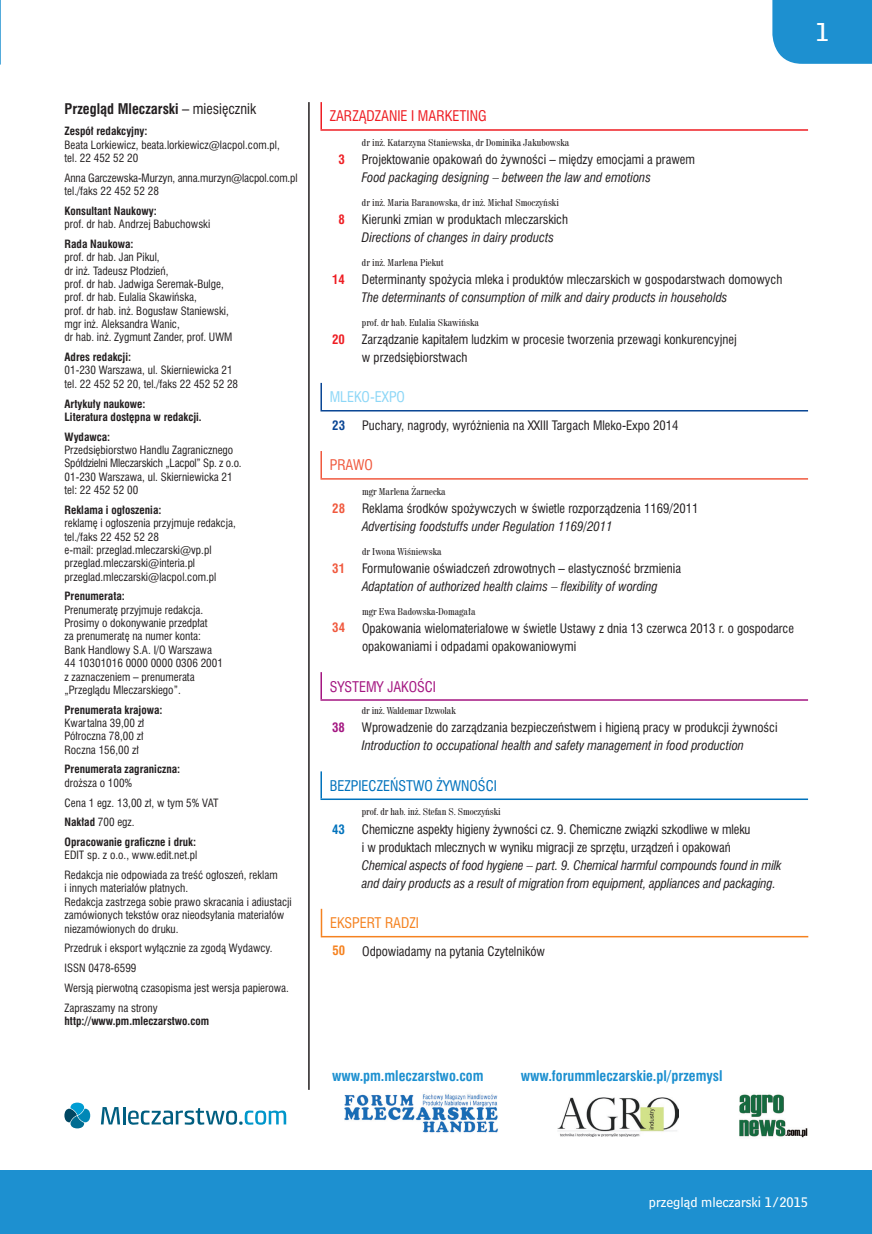
<style>
.page{position:relative;width:872px;height:1234px;background:#fff}
.page>*{position:absolute;margin:0;border:0;box-sizing:border-box;transform-origin:0 0}
.t1{font:22.5px "Bell Cent Sub Cap PL";color:#fff}
.t2{font:700 13.5px "Swis 721 Cn PL";color:#1d90d0}
.t3{font:700 13.5px "Swis 721 Cn PL";color:#231f20}
.t4{font:13.5px "Swis 721 Cn PL";color:#0072bc}
.t5{font:13.5px "Swis 721 Cn PL";color:#ee1d23}
.t6{font:13.5px "Swis 721 Cn PL";color:#a41681}
.t7{font:13.5px "Swis 721 Cn PL";color:#f58220}
.t8{font:13.5px "Swis 721 Cn PL";color:#8dd7f7}
.t9{font:13.5px "Swis 721 Cn PL";letter-spacing:-.01em;color:#f0593e}
.t10{font:12px/18px "Swis 721 Cn PL";color:#231f20}
.t11{font:italic 12px/18px "Swis 721 Cn PL";color:#231f20}
.t12{font:12px "Bell Cent Sub Cap PL";color:#fff}
.t13{font:700 12px "Swis 721 Cn PL";color:#ee1d23}
.t14{font:700 12px "Swis 721 Cn PL";color:#f0593e}
.t15{font:700 12px "Swis 721 Cn PL";color:#a41681}
.t16{font:700 12px "Swis 721 Cn PL";color:#f58220}
.t17{font:700 12px "Swis 721 Cn PL";color:#094594}
.t18{font:700 12px "Swis 721 Cn PL";color:#0072bc}
.t19{font:10.5px/13.4px "Swis 721 Cn PL";color:#231f20}
.t20{font:700 10.5px/13.4px "Swis 721 Cn PL";color:#231f20}
.t21{font:9px "Century 725 Cn PL";color:#231f20}
.s1{font-weight:400}
.s2{font-weight:700}
</style>
<div class="page">
<svg style="left:0;top:0;width:1px;height:65px"></svg>
<div style="left:0;top:1169px;width:872px;height:64px;background:#1d90d0"></div>
<div style="left:772px;top:0;width:100px;height:64px;background:#1d90d0"></div>
<hr style="left:308px;top:102px;width:2px;height:987px;background:#231f20">
<img style="left:344px;top:1094px;width:154px;height:39px">
<img style="left:739px;top:1094px;width:69px;height:44px">
<svg style="left:101px;top:1107px;width:185px;height:17px"></svg>
<svg style="left:64px;top:1102px;width:26px;height:26px"></svg>
<img style="left:557px;top:1097px;width:121px;height:38px">
<hr style="left:320px;top:672px;width:2px;height:27px;background:#a41681">
<hr style="left:320px;top:699px;width:488px;height:1px;background:#a41681">
<svg style="left:321px;top:908px;width:1px;height:27px"></svg>
<hr style="left:321px;top:935px;width:487px;height:2px;background:#f58220">
<hr style="left:320px;top:383px;width:2px;height:27px;background:#094594">
<hr style="left:320px;top:410px;width:488px;height:1px;background:#094594">
<hr style="left:320px;top:102px;width:2px;height:27px;background:#ee1d23">
<hr style="left:320px;top:129px;width:488px;height:2px;background:#ee1d23">
<hr style="left:320px;top:451px;width:2px;height:27px;background:#f0593e">
<hr style="left:320px;top:478px;width:488px;height:1px;background:#f0593e">
<hr style="left:320px;top:771px;width:2px;height:27px;background:#0072bc">
<hr style="left:320px;top:798px;width:488px;height:1px;background:#0072bc">
<p class="t3" style="left:65px;top:100px;width:193px">Przegląd Mleczarski <span class="s1">– miesięcznik</span></p>
<p class="t20" style="left:65px;top:124px;width:84px">Zespół redakcyjny:</p>
<p class="t19" style="left:65px;top:138px;width:217px">Beata Lorkiewicz, beata.lorkiewicz@lacpol.com.pl, tel. 22 452 52 20</p>
<p class="t19" style="left:65px;top:171px;width:234px">Anna Garczewska-Murzyn, anna.murzyn@lacpol.com.pl tel./faks 22 452 52 28</p>
<p class="t20" style="left:65px;top:204px;width:94px">Konsultant Naukowy:</p>
<p class="t19" style="left:65px;top:217px;width:147px">prof. dr hab. Andrzej Babuchowski</p>
<p class="t20" style="left:65px;top:237px;width:70px">Rada Naukowa:</p>
<p class="t19" style="left:65px;top:250px;width:169px">prof. dr hab. Jan Pikul,<br>dr inż. Tadeusz Płodzień,<br>prof. dr hab. Jadwiga Seremak-Bulge, prof. dr hab. Eulalia Skawińska,<br>prof. dr hab. inż. Bogusław Staniewski, mgr inż. Aleksandra Wanic,<br>dr hab. inż. Zygmunt Zander, prof. UWM</p>
<p class="t20" style="left:65px;top:350px;width:68px">Adres redakcji:</p>
<p class="t19" style="left:65px;top:363px;width:175px">01-230 Warszawa, ul. Skierniewicka 21 tel. 22 452 52 20, tel./faks 22 452 52 28</p>
<p class="t20" style="left:65px;top:397px;width:139px">Artykuły naukowe:<br>Literatura dostępna w redakcji.</p>
<p class="t20" style="left:65px;top:430px;width:47px">Wydawca:</p>
<p class="t19" style="left:65px;top:443px;width:179px">Przedsiębiorstwo Handlu Zagranicznego Spółdzielni Mleczarskich „Lacpol” Sp. z o.o.<br>01-230 Warszawa, ul. Skierniewicka 21 tel: 22 452 52 00</p>
<p class="t20" style="left:65px;top:503px;width:98px">Reklama i ogłoszenia:</p>
<p class="t19" style="left:65px;top:516px;width:173px">reklamę i ogłoszenia przyjmuje redakcja, tel./faks 22 452 52 28<br>e-mail: przeglad.mleczarski@vp.pl przeglad.mleczarski@interia.pl przeglad.mleczarski@lacpol.com.pl</p>
<p class="t20" style="left:65px;top:589px;width:62px">Prenumerata:</p>
<p class="t19" style="left:65px;top:603px;width:160px">Prenumeratę przyjmuje redakcja.<br>Prosimy o dokonywanie przedpłat<br>za prenumeratę na numer konta:<br>Bank Handlowy S.A. I/O Warszawa<br>44 10301016 0000 0000 0306 2001 z zaznaczeniem – prenumerata „Przeglądu Mleczarskiego”.</p>
<p class="t20" style="left:65px;top:702px;width:99px">Prenumerata krajowa:</p>
<p class="t19" style="left:65px;top:716px;width:81px;text-align:justify">Kwartalna 39,00 zł Półroczna 78,00 zł Roczna 156,00 zł</p>
<p class="t20" style="left:65px;top:762px;width:117px">Prenumerata zagraniczna:</p>
<p class="t19" style="left:65px;top:772px;width:156px;line-height:19.8px">droższa o 100%<br>Cena 1 egz. 13,00 zł, w tym 5% VAT<br><span class="s2">Nakład</span> 700 egz.<br><span class="s2">Opracowanie graficzne i druk:</span></p>
<p class="t19" style="left:65px;top:845px;width:215px;line-height:19.8px">EDIT sp. z o.o., www.edit.net.pl<br>Redakcja nie odpowiada za treść ogłoszeń, reklam</p>
<p class="t19" style="left:65px;top:881px;width:229px">i innych materiałów płatnych.<br>Redakcja zastrzega sobie prawo skracania i adiustacji zamówionych tekstów oraz nieodsyłania materiałów niezamówionych do druku.</p>
<p class="t19" style="left:65px;top:938px;width:226px;line-height:19.8px">Przedruk i eksport wyłącznie za zgodą Wydawcy.<br>ISSN 0478-6599<br>Wersją pierwotną czasopisma jest wersja papierowa.<br>Zapraszamy na strony</p>
<p class="t20" style="left:65px;top:1013px;width:146px">http://www.pm.mleczarstwo.com</p>
<h1 class="t1" style="left:816px;top:15px;width:15px">1</h1>
<p class="t5" style="left:330px;top:108px;width:158px">ZARZĄDZANIE I MARKETING</p>
<p class="t13" style="left:338px;top:152px;width:8px">3</p>
<p class="t13" style="left:338px;top:211px;width:8px">8</p>
<p class="t13" style="left:332px;top:272px;width:14px">14</p>
<p class="t13" style="left:332px;top:331px;width:14px">20</p>
<p class="t21" style="left:362px;top:137px;width:209px">dr inż. Katarzyna Staniewska, dr Dominika Jakubowska</p>
<p class="t10" style="left:362px;top:150px;width:334px">Projektowanie opakowań do żywności – między emocjami a prawem</p>
<p class="t11" style="left:362px;top:168px;width:290px">Food packaging designing – between the law and emotions</p>
<p class="t21" style="left:362px;top:196px;width:199px">dr inż. Maria Baranowska, dr inż. Michał Smoczyński</p>
<p class="t10" style="left:362px;top:210px;width:208px">Kierunki zmian w produktach mleczarskich</p>
<p class="t11" style="left:362px;top:228px;width:193px">Directions of changes in dairy products</p>
<p class="t21" style="left:362px;top:256px;width:83px">dr inż. Marlena Piekut</p>
<p class="t10" style="left:362px;top:270px;width:422px">Determinanty spożycia mleka i produktów mleczarskich w gospodarstwach domowych</p>
<p class="t11" style="left:362px;top:288px;width:367px">The determinants of consumption of milk and dairy products in households</p>
<p class="t21" style="left:362px;top:316px;width:118px">prof. dr hab. Eulalia Skawińska</p>
<p class="t10" style="left:362px;top:330px;width:376px">Zarządzanie kapitałem ludzkim w procesie tworzenia przewagi konkurencyjnej w przedsiębiorstwach</p>
<p class="t8" style="left:330px;top:388px;width:77px">MLEKO-EXPO</p>
<p class="t17" style="left:332px;top:417px;width:14px">23</p>
<p class="t10" style="left:362px;top:416px;width:318px">Puchary, nagrody, wyróżnienia na XXIII Targach Mleko-Expo 2014</p>
<p class="t9" style="left:330px;top:456px;width:45px">PRAWO</p>
<p class="t14" style="left:332px;top:501px;width:14px">28</p>
<p class="t14" style="left:332px;top:560px;width:14px">31</p>
<p class="t14" style="left:332px;top:620px;width:14px">34</p>
<p class="t21" style="left:362px;top:485px;width:85px">mgr Marlena Żarnecka</p>
<p class="t10" style="left:362px;top:499px;width:338px">Reklama środków spożywczych w świetle rozporządzenia 1169/2011</p>
<p class="t11" style="left:362px;top:517px;width:252px">Advertising foodstuffs under Regulation 1169/2011</p>
<p class="t21" style="left:362px;top:545px;width:81px">dr Iwona Wiśniewska</p>
<p class="t10" style="left:362px;top:559px;width:320px">Formułowanie oświadczeń zdrowotnych – elastyczność brzmienia</p>
<p class="t11" style="left:362px;top:577px;width:297px">Adaptation of authorized health claims – flexibility of wording</p>
<p class="t21" style="left:362px;top:605px;width:115px">mgr Ewa Badowska-Domagała</p>
<p class="t10" style="left:362px;top:619px;width:433px">Opakowania wielomateriałowe w świetle Ustawy z dnia 13 czerwca 2013 r. o gospodarce opakowaniami i odpadami opakowaniowymi</p>
<p class="t6" style="left:330px;top:677px;width:108px">SYSTEMY JAKOŚCI</p>
<p class="t15" style="left:332px;top:719px;width:14px">38</p>
<p class="t21" style="left:362px;top:704px;width:95px">dr inż. Waldemar Dzwolak</p>
<p class="t10" style="left:362px;top:718px;width:417px">Wprowadzenie do zarządzania bezpieczeństwem i higieną pracy w produkcji żywności</p>
<p class="t11" style="left:362px;top:736px;width:383px">Introduction to occupational health and safety management in food production</p>
<p class="t4" style="left:330px;top:776px;width:169px">BEZPIECZEŃSTWO ŻYWNOŚCI</p>
<p class="t18" style="left:332px;top:821px;width:14px">43</p>
<p class="t21" style="left:362px;top:805px;width:140px">prof. dr hab. inż. Stefan S. Smoczyński</p>
<p class="t10" style="left:362px;top:819px;width:390px">Chemiczne aspekty higieny żywności cz. 9. Chemiczne związki szkodliwe w mleku i w produktach mlecznych w wyniku migracji ze sprzętu, urządzeń i opakowań</p>
<p class="t11" style="left:362px;top:855px;width:421px">Chemical aspects of food hygiene – part. 9. Chemical harmful compounds found in milk and dairy products as a result of migration from equipment, appliances and packaging.</p>
<p class="t7" style="left:330px;top:914px;width:90px">EKSPERT RADZI</p>
<p class="t16" style="left:332px;top:943px;width:14px">50</p>
<p class="t10" style="left:362px;top:941px;width:184px">Odpowiadamy na pytania Czytelników</p>
<p class="t2" style="left:332px;top:1066px;width:153px">www.pm.mleczarstwo.com</p>
<p class="t2" style="left:521px;top:1066px;width:203px">www.forummleczarskie.pl/przemysl</p>
<p class="t12" style="left:649px;top:1192px;width:161px">przegląd mleczarski 1/2015</p>
</div>
